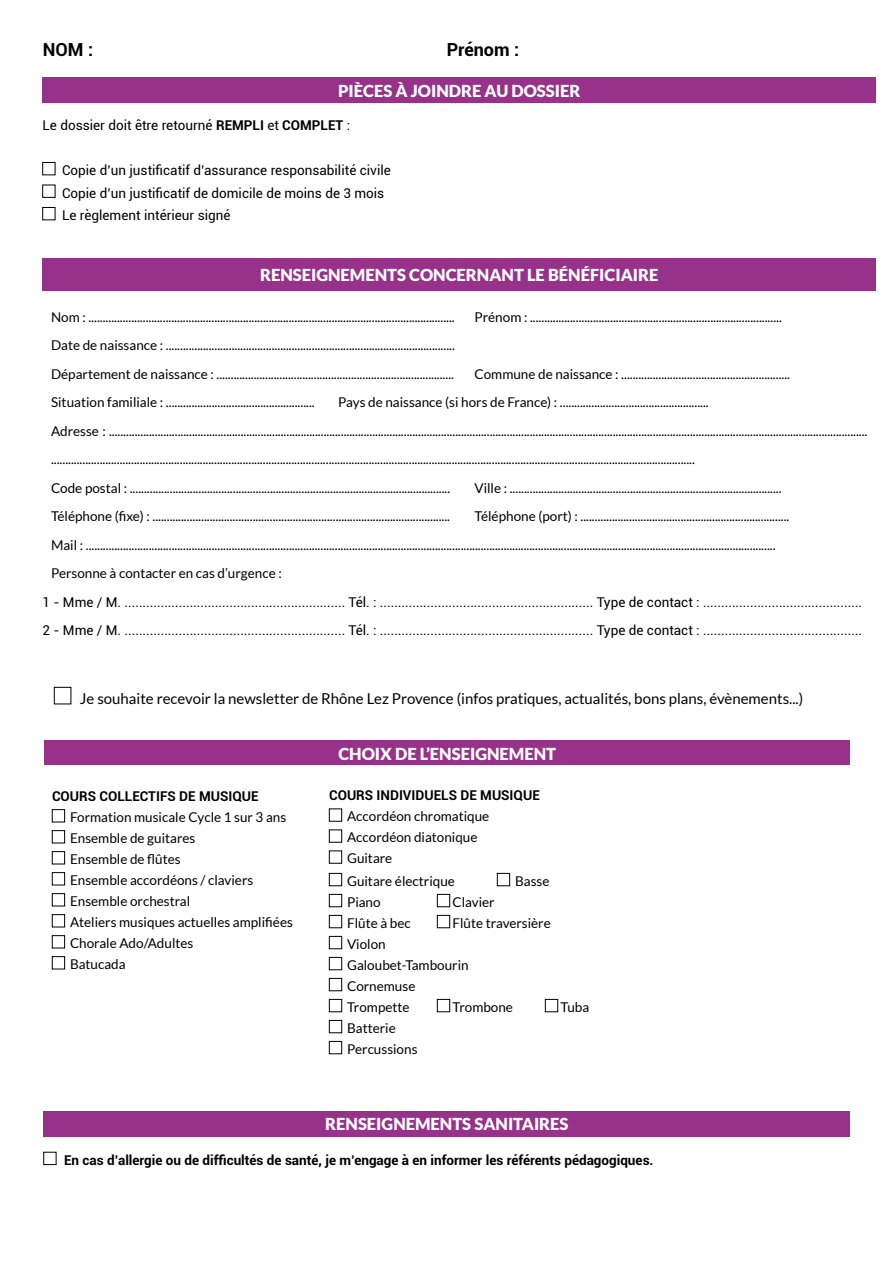
<style>
.page{position:relative;width:893px;height:1263px;background:#fff}
.page>*{position:absolute;margin:0;border:0;box-sizing:border-box;transform-origin:0 0}
.t1{font:700 18px "Roboto";color:#000}
.t2{font:900 16.5px "Lato";color:#fff}
.t3{font:15px "Lato";color:#000}
.t4{font:13.5px/21px "Lato";color:#000}
.t5{font:13.5px/22.5px "Roboto";color:#000}
.t6{font:700 13.5px "Roboto";color:#000}
.s1{font-weight:700}
</style>
<div class="page">
<div style="left:44px;top:1152px;width:12px;height:13px;border:1px solid #000"></div>
<div style="left:44px;top:1111px;width:806px;height:25px;background:#973189"></div>
<div style="left:43px;top:162px;width:12px;height:13px;border:1px solid #000"></div>
<div style="left:43px;top:185px;width:12px;height:13px;border:1px solid #000"></div>
<div style="left:43px;top:207px;width:12px;height:13px;border:1px solid #000"></div>
<div style="left:43px;top:77px;width:833px;height:26px;background:#973189"></div>
<div style="left:54px;top:687px;width:17px;height:17px;border:1px solid #000"></div>
<div style="left:43px;top:258px;width:833px;height:33px;background:#973189"></div>
<div style="left:52px;top:809px;width:13px;height:13px;border:1px solid #000"></div>
<div style="left:52px;top:830px;width:13px;height:13px;border:1px solid #000"></div>
<div style="left:52px;top:851px;width:13px;height:13px;border:1px solid #000"></div>
<div style="left:52px;top:872px;width:13px;height:13px;border:1px solid #000"></div>
<div style="left:52px;top:893px;width:13px;height:13px;border:1px solid #000"></div>
<div style="left:52px;top:914px;width:13px;height:13px;border:1px solid #000"></div>
<div style="left:52px;top:935px;width:13px;height:13px;border:1px solid #000"></div>
<div style="left:52px;top:956px;width:13px;height:13px;border:1px solid #000"></div>
<div style="left:329px;top:809px;width:13px;height:12px;border:1px solid #000"></div>
<div style="left:329px;top:830px;width:13px;height:12px;border:1px solid #000"></div>
<div style="left:329px;top:851px;width:13px;height:12px;border:1px solid #000"></div>
<div style="left:329px;top:873px;width:13px;height:13px;border:1px solid #000"></div>
<div style="left:497px;top:873px;width:13px;height:13px;border:1px solid #000"></div>
<div style="left:329px;top:894px;width:13px;height:13px;border:1px solid #000"></div>
<div style="left:437px;top:894px;width:13px;height:13px;border:1px solid #000"></div>
<div style="left:329px;top:915px;width:13px;height:13px;border:1px solid #000"></div>
<div style="left:437px;top:915px;width:13px;height:13px;border:1px solid #000"></div>
<div style="left:329px;top:936px;width:13px;height:13px;border:1px solid #000"></div>
<div style="left:329px;top:957px;width:13px;height:13px;border:1px solid #000"></div>
<div style="left:329px;top:978px;width:13px;height:13px;border:1px solid #000"></div>
<div style="left:329px;top:999px;width:13px;height:13px;border:1px solid #000"></div>
<div style="left:437px;top:999px;width:13px;height:13px;border:1px solid #000"></div>
<div style="left:545px;top:999px;width:13px;height:13px;border:1px solid #000"></div>
<div style="left:329px;top:1020px;width:13px;height:13px;border:1px solid #000"></div>
<div style="left:329px;top:1041px;width:13px;height:13px;border:1px solid #000"></div>
<div style="left:44px;top:741px;width:806px;height:24px;background:#973189"></div>
<h1 class="t1" style="left:43px;top:37px;width:52px">NOM :</h1>
<h1 class="t1" style="left:447px;top:37px;width:74px">Prénom :</h1>
<p class="t2" style="left:338px;top:81px;width:244px">PIÈCES À JOINDRE AU DOSSIER</p>
<p class="t5" style="left:43px;top:113px;width:309px">Le dossier doit être retourné <span class="s1">REMPLI</span> et <span class="s1">COMPLET</span> :</p>
<p class="t5" style="left:62px;top:158px;width:330px">Copie d’un justificatif d’assurance responsabilité civile<br>Copie d’un justificatif de domicile de moins de 3 mois<br>Le règlement intérieur signé</p>
<p class="t2" style="left:260px;top:265px;width:400px">RENSEIGNEMENTS CONCERNANT LE BÉNÉFICIAIRE</p>
<p class="t4" style="left:51px;top:306px;width:405px">Nom : ................................................................................................................................</p>
<p class="t4" style="left:475px;top:306px;width:309px">Prénom : ........................................................................................</p>
<p class="t4" style="left:51px;top:331px;width:405px;line-height:28.5px">Date de naissance : .....................................................................................................<br>Département de naissance : ...................................................................................</p>
<p class="t4" style="left:475px;top:363px;width:317px">Commune de naissance : ...........................................................</p>
<p class="t4" style="left:51px;top:388px;width:818px;line-height:28.5px;text-indent:287px">Pays de naissance (si hors de France) : ....................................................<br>Adresse : ......................................................................................................................................................................................................................................................................... .................................................................................................................................................................................................................................<br>Code postal : ................................................................................................................</p>
<p class="t4" style="left:51px;top:392px;width:265px">Situation familiale : ....................................................</p>
<p class="t4" style="left:475px;top:477px;width:309px">Ville : ...............................................................................................</p>
<p class="t4" style="left:51px;top:502px;width:740px;line-height:28.5px;text-indent:423px">Téléphone (port) : .........................................................................<br>Mail : .................................................................................................................................................................................................................................................<br>Personne à contacter en cas d’urgence :</p>
<p class="t5" style="left:43px;top:587px;width:821px;line-height:28.5px">1 - Mme / M. ............................................................. Tél. : ........................................................... Type de contact : ............................................<br>2 - Mme / M. ............................................................. Tél. : ........................................................... Type de contact : ............................................</p>
<p class="t4" style="left:51px;top:506px;width:401px">Téléphone (fixe) : ........................................................................................................</p>
<p class="t3" style="left:80px;top:690px;width:725px">Je souhaite recevoir la newsletter de Rhône Lez Provence (infos pratiques, actualités, bons plans, évènements...)</p>
<p class="t6" style="left:52px;top:787px;width:208px">COURS COLLECTIFS DE MUSIQUE</p>
<p class="t4" style="left:70px;top:807px;width:224px">Formation musicale Cycle 1 sur 3 ans<br>Ensemble de guitares<br>Ensemble de flûtes<br>Ensemble accordéons / claviers<br>Ensemble orchestral<br>Ateliers musiques actuelles amplifiées<br>Chorale Ado/Adultes<br>Batucada</p>
<p class="t2" style="left:338px;top:744px;width:219px">CHOIX DE L’ENSEIGNEMENT</p>
<p class="t6" style="left:329px;top:786px;width:212px">COURS INDIVIDUELS DE MUSIQUE</p>
<p class="t4" style="left:347px;top:806px;width:144px">Accordéon chromatique<br>Accordéon diatonique<br>Guitare</p>
<p class="t4" style="left:347px;top:870px;width:109px">Guitare électrique</p>
<p class="t4" style="left:515px;top:870px;width:36px">Basse</p>
<p class="t4" style="left:347px;top:891px;width:35px">Piano</p>
<p class="t4" style="left:452px;top:891px;width:44px">Clavier</p>
<p class="t4" style="left:347px;top:912px;width:65px">Flûte à bec</p>
<p class="t4" style="left:452px;top:912px;width:100px">Flûte traversière</p>
<p class="t4" style="left:347px;top:933px;width:123px">Violon<br>Galoubet-Tambourin<br>Cornemuse<br>Trompette</p>
<p class="t4" style="left:452px;top:996px;width:62px">Trombone</p>
<p class="t4" style="left:560px;top:996px;width:30px">Tuba</p>
<p class="t4" style="left:347px;top:1017px;width:72px">Batterie<br>Percussions</p>
<p class="t2" style="left:325px;top:1114px;width:245px">RENSEIGNEMENTS SANITAIRES</p>
<p class="t6" style="left:64px;top:1150px;width:591px">En cas d’allergie ou de difficultés de santé, je m’engage à en informer les référents pédagogiques.</p>
</div>
